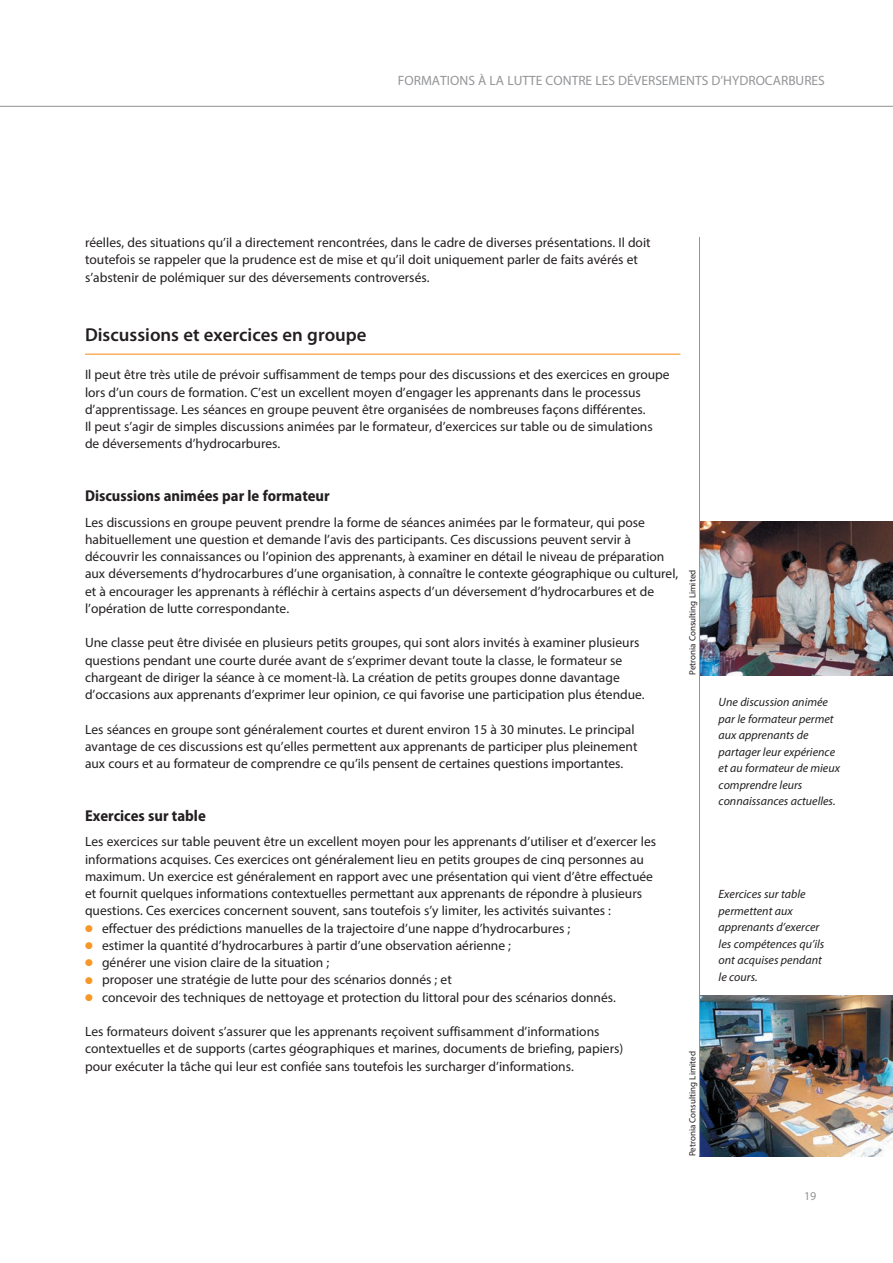
<style>
.page{position:relative;width:893px;height:1263px;background:#fff}
.page>*{position:absolute;margin:0;border:0;box-sizing:border-box;transform-origin:0 0}
.t1{font:600 18.75px "Myriad Pro";color:#231f20}
.t2{font:700 semi-condensed 15.75px "Myriad Pro";color:#231f20}
.t3{font:13.5px/17.2px "Myriad Pro";color:#231f20}
.t4{font:13.5px "Myriad Pro";color:#939598}
.t5{font:italic 12px/16.5px "Myriad Pro";color:#231f20}
.t6{font:12px "Myriad Pro";color:#939598}
.t7{font:9px "Myriad Pro";color:#231f20}
.s1{color:#f79727}
</style>
<div class="page">
<img style="left:700px;top:995px;width:193px;height:161px">
<img style="left:700px;top:522px;width:193px;height:154px">
<hr style="left:0;top:106px;width:893px;height:1px;background:#939598">
<hr style="left:699px;top:237px;width:1px;height:919px;background:#939598">
<hr style="left:85px;top:354px;width:595px;height:1px;background:#f79727">
<p class="t4" style="left:398px;top:75px;width:428px">FORMATIONS À LA LUTTE CONTRE LES DÉVERSEMENTS D’HYDROCARBURES</p>
<p class="t3" style="left:85px;top:235px;width:567px">réelles, des situations qu’il a directement rencontrées, dans le cadre de diverses présentations. Il doit toutefois se rappeler que la prudence est de mise et qu’il doit uniquement parler de faits avérés et s’abstenir de polémiquer sur des déversements controversés.</p>
<h1 class="t1" style="left:85px;top:327px;width:283px">Discussions et exercices en groupe</h1>
<p class="t3" style="left:85px;top:367px;width:586px">Il peut être très utile de prévoir suffisamment de temps pour des discussions et des exercices en groupe lors d’un cours de formation. C’est un excellent moyen d’engager les apprenants dans le processus d’apprentissage. Les séances en groupe peuvent être organisées de nombreuses façons différentes.<br>Il peut s’agir de simples discussions animées par le formateur, d’exercices sur table ou de simulations de déversements d’hydrocarbures.</p>
<p class="t2" style="left:85px;top:490px;width:246px">Discussions animées par le formateur</p>
<p class="t3" style="left:85px;top:514px;width:595px">Les discussions en groupe peuvent prendre la forme de séances animées par le formateur, qui pose habituellement une question et demande l’avis des participants. Ces discussions peuvent servir à découvrir les connaissances ou l’opinion des apprenants, à examiner en détail le niveau de préparation aux déversements d’hydrocarbures d’une organisation, à connaître le contexte géographique ou culturel, et à encourager les apprenants à réfléchir à certains aspects d’un déversement d’hydrocarbures et de l’opération de lutte correspondante.</p>
<p class="t3" style="left:85px;top:635px;width:561px">Une classe peut être divisée en plusieurs petits groupes, qui sont alors invités à examiner plusieurs questions pendant une courte durée avant de s’exprimer devant toute la classe, le formateur se chargeant de diriger la séance à ce moment-là. La création de petits groupes donne davantage d’occasions aux apprenants d’exprimer leur opinion, ce qui favorise une participation plus étendue.</p>
<p class="t3" style="left:85px;top:721px;width:554px">Les séances en groupe sont généralement courtes et durent environ 15 à 30 minutes. Le principal avantage de ces discussions est qu’elles permettent aux apprenants de participer plus pleinement aux cours et au formateur de comprendre ce qu’ils pensent de certaines questions importantes.</p>
<p class="t2" style="left:85px;top:809px;width:122px">Exercices sur table</p>
<p class="t3" style="left:85px;top:834px;width:573px">Les exercices sur table peuvent être un excellent moyen pour les apprenants d’utiliser et d’exercer les informations acquises. Ces exercices ont généralement lieu en petits groupes de cinq personnes au maximum. Un exercice est généralement en rapport avec une présentation qui vient d’être effectuée et fournit quelques informations contextuelles permettant aux apprenants de répondre à plusieurs questions. Ces exercices concernent souvent, sans toutefois s’y limiter, les activités suivantes :</p>
<p class="t3" style="left:85px;top:920px;width:487px"><span class="s1">●</span> effectuer des prédictions manuelles de la trajectoire d’une nappe d’hydrocarbures ;</p>
<p class="t3" style="left:85px;top:938px;width:427px"><span class="s1">●</span> estimer la quantité d’hydrocarbures à partir d’une observation aérienne ;</p>
<p class="t3" style="left:85px;top:955px;width:246px"><span class="s1">●</span> générer une vision claire de la situation ;</p>
<p class="t3" style="left:85px;top:972px;width:368px"><span class="s1">●</span> proposer une stratégie de lutte pour des scénarios donnés ; et</p>
<p class="t3" style="left:85px;top:989px;width:532px"><span class="s1">●</span> concevoir des techniques de nettoyage et protection du littoral pour des scénarios donnés.</p>
<p class="t3" style="left:85px;top:1024px;width:540px">Les formateurs doivent s’assurer que les apprenants reçoivent suffisamment d’informations contextuelles et de supports (cartes géographiques et marines, documents de briefing, papiers) pour exécuter la tâche qui leur est confiée sans toutefois les surcharger d’informations.</p>
<p class="t7" style="left:689px;top:675px;width:107px;rotate:-90deg">Petronia Consulting Limited</p>
<p class="t7" style="left:689px;top:1156px;width:107px;rotate:-90deg">Petronia Consulting Limited</p>
<p class="t5" style="left:719px;top:695px;width:123px">Une discussion animée par le formateur permet aux apprenants de partager leur expérience et au formateur de mieux comprendre leurs connaissances actuelles.</p>
<p class="t5" style="left:719px;top:887px;width:107px">Exercices sur table permettent aux apprenants d’exercer les compétences qu’ils ont acquises pendant le cours.</p>
<p class="t6" style="left:804px;top:1191px;width:14px">19</p>
</div>
